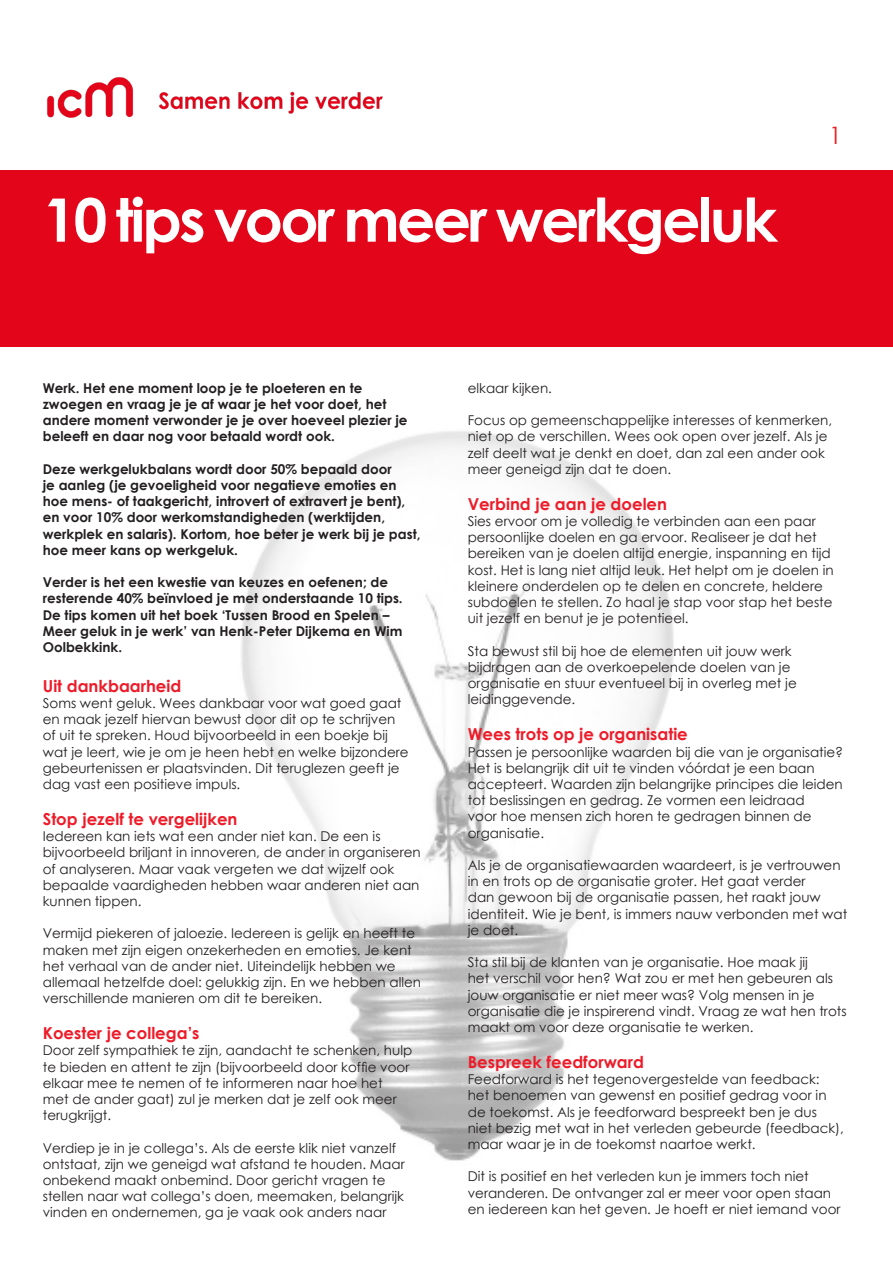
<style>
.page{position:relative;width:893px;height:1263px;background:#fff}
.page>*{position:absolute;margin:0;border:0;box-sizing:border-box;transform-origin:0 0}
.Header_Red{font:700 60px "Century Gothic";letter-spacing:-.045em;color:#fff}
.main_copy{font:24px "Century Gothic";color:#ed1c24}
.t1{font:700 16.5px "Century Gothic";color:#ee1b29}
.t2{font:13.5px/16.2px "Century Gothic";color:#231f20}
.t3{font:700 13.5px/16.2px "Century Gothic";color:#231f20}
</style>
<div class="page">
<div style="left:0;top:170px;width:893px;height:177px;background:#e3051a"></div>
<img style="left:241px;top:431px;width:433px;height:730px">
<img style="left:47px;top:77px;width:336px;height:41px">
<p class="Header_Red" style="left:43px;top:174px;width:736px">10 tips voor meer werkgeluk</p>
<p class="main_copy" style="left:829px;top:119px;width:15px">1</p>
<p class="t3" style="left:43px;top:379px;width:366px">Werk. Het ene moment loop je te ploeteren en te zwoegen en vraag je je af waar je het voor doet, het andere moment verwonder je je over hoeveel plezier je beleeft en daar nog voor betaald wordt ook.</p>
<p class="t3" style="left:43px;top:460px;width:379px">Deze werkgelukbalans wordt door 50% bepaald door<br>je aanleg (je gevoeligheid voor negatieve emoties en hoe mens- of taakgericht, introvert of extravert je bent), en voor 10% door werkomstandigheden (werktijden, werkplek en salaris). Kortom, hoe beter je werk bij je past, hoe meer kans op werkgeluk.</p>
<p class="t3" style="left:43px;top:574px;width:361px">Verder is het een kwestie van keuzes en oefenen; de resterende 40% beïnvloed je met onderstaande 10 tips.<br>De tips komen uit het boek ‘Tussen Brood en Spelen – Meer geluk in je werk’ van Henk-Peter Dijkema en Wim Oolbekkink.</p>
<p class="t1" style="left:43px;top:673px;width:140px">Uit dankbaarheid</p>
<p class="t2" style="left:43px;top:695px;width:367px">Soms went geluk. Wees dankbaar voor wat goed gaat en maak jezelf hiervan bewust door dit op te schrijven of uit te spreken. Houd bijvoorbeeld in een boekje bij wat je leert, wie je om je heen hebt en welke bijzondere gebeurtenissen er plaatsvinden. Dit teruglezen geeft je dag vast een positieve impuls.</p>
<p class="t1" style="left:43px;top:806px;width:196px">Stop jezelf te vergelijken</p>
<p class="t2" style="left:43px;top:828px;width:379px">Iedereen kan iets wat een ander niet kan. De een is bijvoorbeeld briljant in innoveren, de ander in organiseren of analyseren. Maar vaak vergeten we dat wijzelf ook bepaalde vaardigheden hebben waar anderen niet aan kunnen tippen.</p>
<p class="t2" style="left:43px;top:925px;width:380px">Vermijd piekeren of jaloezie. Iedereen is gelijk en heeft te maken met zijn eigen onzekerheden en emoties. Je kent het verhaal van de ander niet. Uiteindelijk hebben we allemaal hetzelfde doel: gelukkig zijn. En we hebben allen verschillende manieren om dit te bereiken.</p>
<p class="t1" style="left:43px;top:1020px;width:158px">Koester je collega’s</p>
<p class="t2" style="left:43px;top:1042px;width:371px">Door zelf sympathiek te zijn, aandacht te schenken, hulp te bieden en attent te zijn (bijvoorbeeld door koffie voor elkaar mee te nemen of te informeren naar hoe het<br>met de ander gaat) zul je merken dat je zelf ook meer terugkrijgt.</p>
<p class="t2" style="left:43px;top:1139px;width:363px">Verdiep je in je collega’s. Als de eerste klik niet vanzelf ontstaat, zijn we geneigd wat afstand te houden. Maar onbekend maakt onbemind. Door gericht vragen te stellen naar wat collega’s doen, meemaken, belangrijk vinden en ondernemen, ga je vaak ook anders naar</p>
<p class="t2" style="left:468px;top:380px;width:86px">elkaar kijken.</p>
<p class="t2" style="left:468px;top:412px;width:366px">Focus op gemeenschappelijke interesses of kenmerken, niet op de verschillen. Wees ook open over jezelf. Als je zelf deelt wat je denkt en doet, dan zal een ander ook meer geneigd zijn dat te doen.</p>
<p class="t1" style="left:468px;top:491px;width:201px">Verbind je aan je doelen</p>
<p class="t2" style="left:468px;top:513px;width:368px">Sies ervoor om je volledig te verbinden aan een paar persoonlijke doelen en ga ervoor. Realiseer je dat het bereiken van je doelen altijd energie, inspanning en tijd kost. Het is lang niet altijd leuk. Het helpt om je doelen in kleinere onderdelen op te delen en concrete, heldere subdoelen te stellen. Zo haal je stap voor stap het beste uit jezelf en benut je je potentieel.</p>
<p class="t2" style="left:468px;top:642px;width:331px">Sta bewust stil bij hoe de elementen uit jouw werk bijdragen aan de overkoepelende doelen van je organisatie en stuur eventueel bij in overleg met je leidinggevende.</p>
<p class="t1" style="left:468px;top:722px;width:222px">Wees trots op je organisatie</p>
<p class="t2" style="left:468px;top:743px;width:377px">Passen je persoonlijke waarden bij die van je organisatie?<br>Het is belangrijk dit uit te vinden vóórdat je een baan accepteert. Waarden zijn belangrijke principes die leiden tot beslissingen en gedrag. Ze vormen een leidraad<br>voor hoe mensen zich horen te gedragen binnen de organisatie.</p>
<p class="t2" style="left:468px;top:857px;width:381px">Als je de organisatiewaarden waardeert, is je vertrouwen in en trots op de organisatie groter. Het gaat verder<br>dan gewoon bij de organisatie passen, het raakt jouw identiteit. Wie je bent, is immers nauw verbonden met wat je doet.</p>
<p class="t2" style="left:468px;top:954px;width:380px">Sta stil bij de klanten van je organisatie. Hoe maak jij<br>het verschil voor hen? Wat zou er met hen gebeuren als jouw organisatie er niet meer was? Volg mensen in je organisatie die je inspirerend vindt. Vraag ze wat hen trots maakt om voor deze organisatie te werken.</p>
<p class="t1" style="left:468px;top:1049px;width:178px">Bespreek feedforward</p>
<p class="t2" style="left:468px;top:1071px;width:378px">Feedforward is het tegenovergestelde van feedback: het benoemen van gewenst en positief gedrag voor in de toekomst. Als je feedforward bespreekt ben je dus niet bezig met wat in het verleden gebeurde (feedback), maar waar je in de toekomst naartoe werkt.</p>
<p class="t2" style="left:468px;top:1168px;width:374px">Dit is positief en het verleden kun je immers toch niet veranderen. De ontvanger zal er meer voor open staan en iedereen kan het geven. Je hoeft er niet iemand voor</p>
</div>
